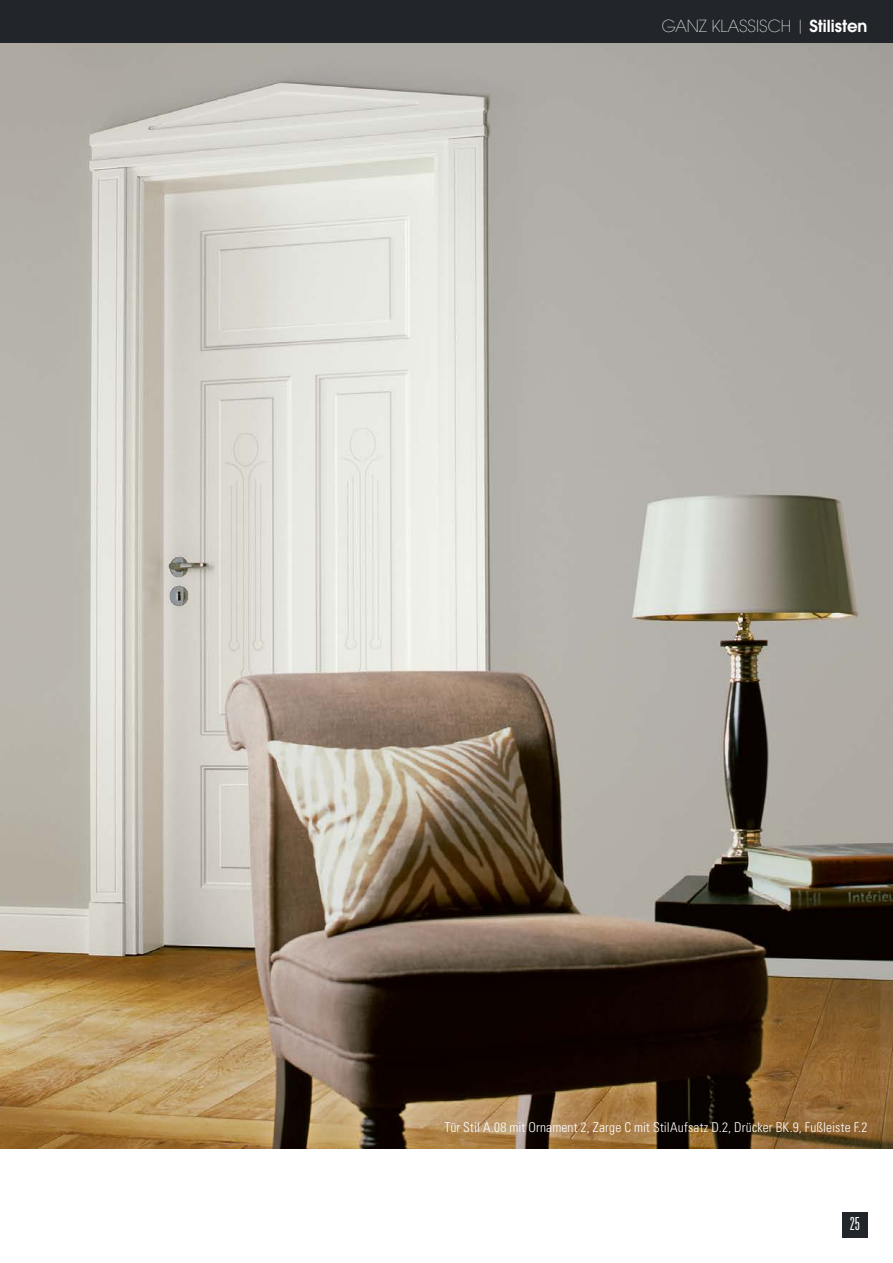
<style>
.page{position:relative;width:893px;height:1263px;background:#fff}
.page>*{position:absolute;margin:0;border:0;box-sizing:border-box;transform-origin:0 0}
.t1{font:300 ultra-condensed 18px "Univers";color:#fff}
.t2{font:200 16.5px "ITC Avant Garde W1 G";color:#fff}
.t3{font:300 condensed 13.5px "Univers LT Std";letter-spacing:.01em;color:#fff}
.s1{font-weight:600}
</style>
<div class="page">
<img style="left:0;top:43px;width:893px;height:1105px">
<div style="left:0;top:0;width:893px;height:43px;background:#22262b"></div>
<div style="left:842px;top:1212px;width:25px;height:25px;background:#22262b"></div>
<p class="t2" style="left:662px;top:15px;width:207px">GANZ KLASSISCH | <span class="s1">Stilisten</span></p>
<p class="t3" style="left:444px;top:1119px;width:425px">Tür Stil A.08 mit Ornament 2, Zarge C mit StilAufsatz D.2, Drücker BK.9, Fußleiste F.2</p>
<h1 class="t1" style="left:850px;top:1214px;width:11px">25</h1>
</div>
